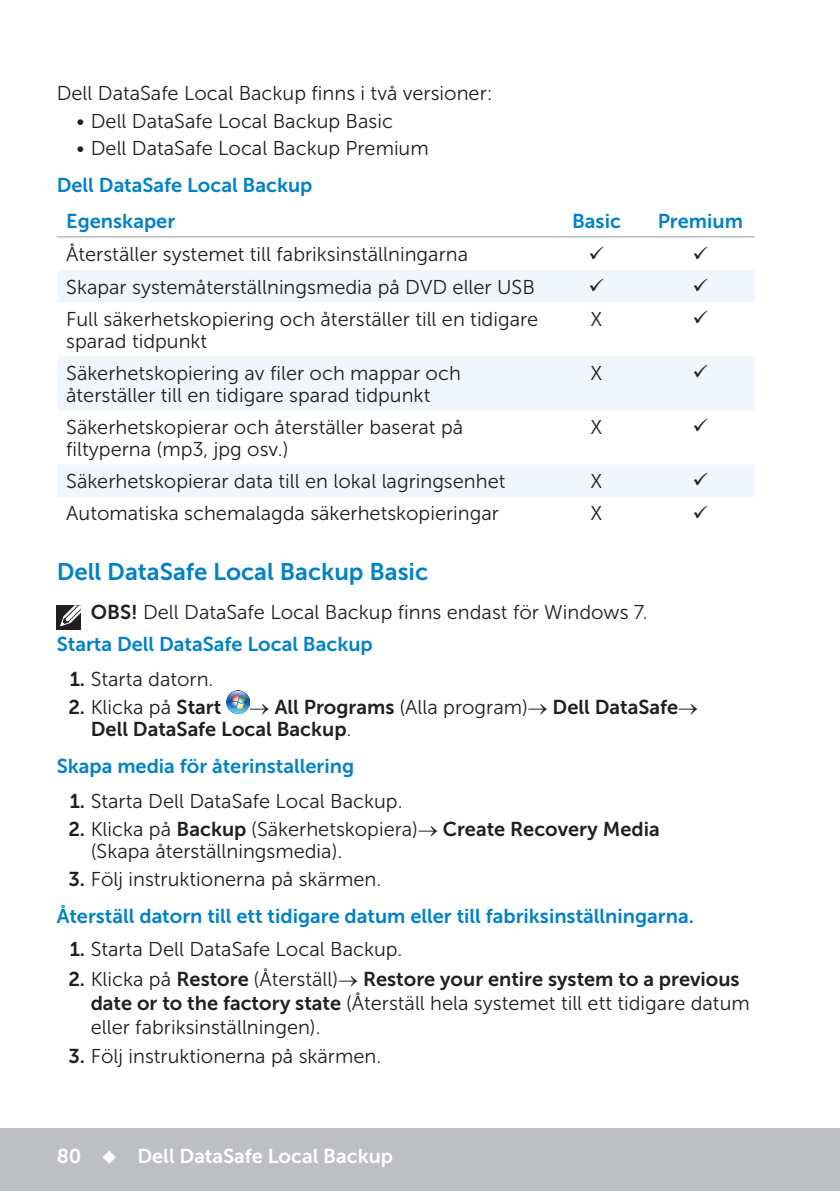
<style>
.page{position:relative;width:840px;height:1191px;background:#fff}
.page>*{position:absolute;margin:0;border:0;box-sizing:border-box;transform-origin:0 0}
.t1{font:24px "Museo Sans For Dell 700";color:#0082c8}
.t2{font:20px/22px "Museo Sans For Dell 300";color:#231f20}
.t3{font:20px/22px "Museo Sans For Dell 700";color:#231f20}
.t4{font:20px/35.8px "Museo Sans For Dell 700";color:#0082c8}
.t5{font:20px "Museo Sans For Dell 700";color:#fff}
.s1{font-family:"Museo Sans For Dell 700"}
.s2{font-family:"Museo Sans For Dell 300"}
</style>
<div class="page">
<div style="left:0;top:1128px;width:839px;height:63px;background:#bebfc2"></div>
<svg style="left:58px;top:270px;width:696px;height:227px;fill:#f0f6fb"></svg>
<hr style="left:57px;top:236px;width:490px;height:1px;background:#bcbdc0">
<hr style="left:547px;top:236px;width:98px;height:1px;background:#bcbdc0">
<hr style="left:645px;top:236px;width:109px;height:1px;background:#bcbdc0">
<img style="left:226px;top:691px;width:23px;height:23px">
<div style="left:57px;top:605px;width:24px;height:25px;background:#231f20"></div>
<svg style="left:60px;top:605px;width:21px;height:22px"></svg>
<svg style="left:589px;top:278px;width:14px;height:13px"></svg>
<svg style="left:693px;top:278px;width:14px;height:13px"></svg>
<svg style="left:693px;top:311px;width:14px;height:13px"></svg>
<svg style="left:693px;top:365px;width:14px;height:13px"></svg>
<svg style="left:693px;top:419px;width:14px;height:13px"></svg>
<svg style="left:693px;top:473px;width:14px;height:13px"></svg>
<p class="t2" style="left:57px;top:82px;width:437px">Dell DataSafe Local Backup finns i två versioner:</p>
<p class="t2" style="left:77px;top:110px;width:318px">• Dell DataSafe Local Backup Basic</p>
<p class="t2" style="left:77px;top:138px;width:353px">• Dell DataSafe Local Backup Premium</p>
<p class="t4" style="left:66px;top:168px;width:247px;text-indent:-10px">Dell DataSafe Local Backup<br>Egenskaper</p>
<p class="t4" style="left:571px;top:203px;width:50px">Basic</p>
<p class="t4" style="left:657px;top:203px;width:87px">Premium</p>
<p class="t2" style="left:66px;top:243px;width:403px">Återställer systemet till fabriksinställningarna</p>
<p class="t2" style="left:66px;top:276px;width:470px">Skapar systemåterställningsmedia på DVD eller USB</p>
<p class="t2" style="left:66px;top:308px;width:473px">Full säkerhetskopiering och återställer till en tidigare sparad tidpunkt</p>
<p class="t2" style="left:590px;top:308px;width:13px">X</p>
<p class="t2" style="left:66px;top:362px;width:396px">Säkerhetskopiering av filer och mappar och återställer till en tidigare sparad tidpunkt</p>
<p class="t2" style="left:590px;top:362px;width:13px">X</p>
<p class="t2" style="left:66px;top:416px;width:398px">Säkerhetskopierar och återställer baserat på filtyperna (mp3, jpg osv.)</p>
<p class="t2" style="left:590px;top:416px;width:13px">X</p>
<p class="t2" style="left:66px;top:470px;width:440px">Säkerhetskopierar data till en lokal lagringsenhet</p>
<p class="t2" style="left:590px;top:470px;width:13px">X</p>
<p class="t2" style="left:66px;top:503px;width:434px">Automatiska schemalagda säkerhetskopieringar</p>
<p class="t2" style="left:590px;top:503px;width:13px">X</p>
<p class="t1" style="left:57px;top:558px;width:372px">Dell DataSafe Local Backup Basic</p>
<p class="t2" style="left:91px;top:602px;width:558px"><span class="s1">OBS!</span> Dell DataSafe Local Backup finns endast för Windows 7.</p>
<p class="t4" style="left:57px;top:626px;width:317px">Starta Dell DataSafe Local Backup</p>
<p class="t2" style="left:70px;top:668px;width:145px"><span class="s1">1.</span> Starta datorn.</p>
<p class="t2" style="left:68px;top:696px;width:154px"><span class="s1">2.</span> Klicka på <span class="s1">Start</span></p>
<p class="t3" style="left:91px;top:696px;width:608px;text-indent:159px">→ All Programs <span class="s2">(Alla program)</span>→ Dell DataSafe→<br>Dell DataSafe Local Backup<span class="s2">.</span></p>
<p class="t4" style="left:57px;top:748px;width:299px">Skapa media för återinstallering</p>
<p class="t2" style="left:70px;top:790px;width:334px"><span class="s1">1.</span> Starta Dell DataSafe Local Backup.</p>
<p class="t3" style="left:68px;top:818px;width:592px">2. <span class="s2">Klicka på</span> Backup <span class="s2">(Säkerhetskopiera)</span>→ Create Recovery Media</p>
<p class="t2" style="left:91px;top:840px;width:253px">(Skapa återställningsmedia).</p>
<p class="t2" style="left:69px;top:868px;width:314px"><span class="s1">3.</span> Följ instruktionerna på skärmen.</p>
<p class="t4" style="left:57px;top:897px;width:638px">Återställ datorn till ett tidigare datum eller till fabriksinställningarna.</p>
<p class="t2" style="left:70px;top:938px;width:334px"><span class="s1">1.</span> Starta Dell DataSafe Local Backup.</p>
<p class="t3" style="left:68px;top:967px;width:672px">2. <span class="s2">Klicka på</span> Restore <span class="s2">(Återställ)</span>→ Restore your entire system to a previous</p>
<p class="t2" style="left:91px;top:991px;width:660px;line-height:24px"><span class="s1">date or to the factory state</span> (Återställ hela systemet till ett tidigare datum eller fabriksinställningen).</p>
<p class="t2" style="left:69px;top:1045px;width:314px"><span class="s1">3.</span> Följ instruktionerna på skärmen.</p>
<p class="t5" style="left:57px;top:1144px;width:338px">80 ◆ Dell DataSafe Local Backup</p>
</div>
